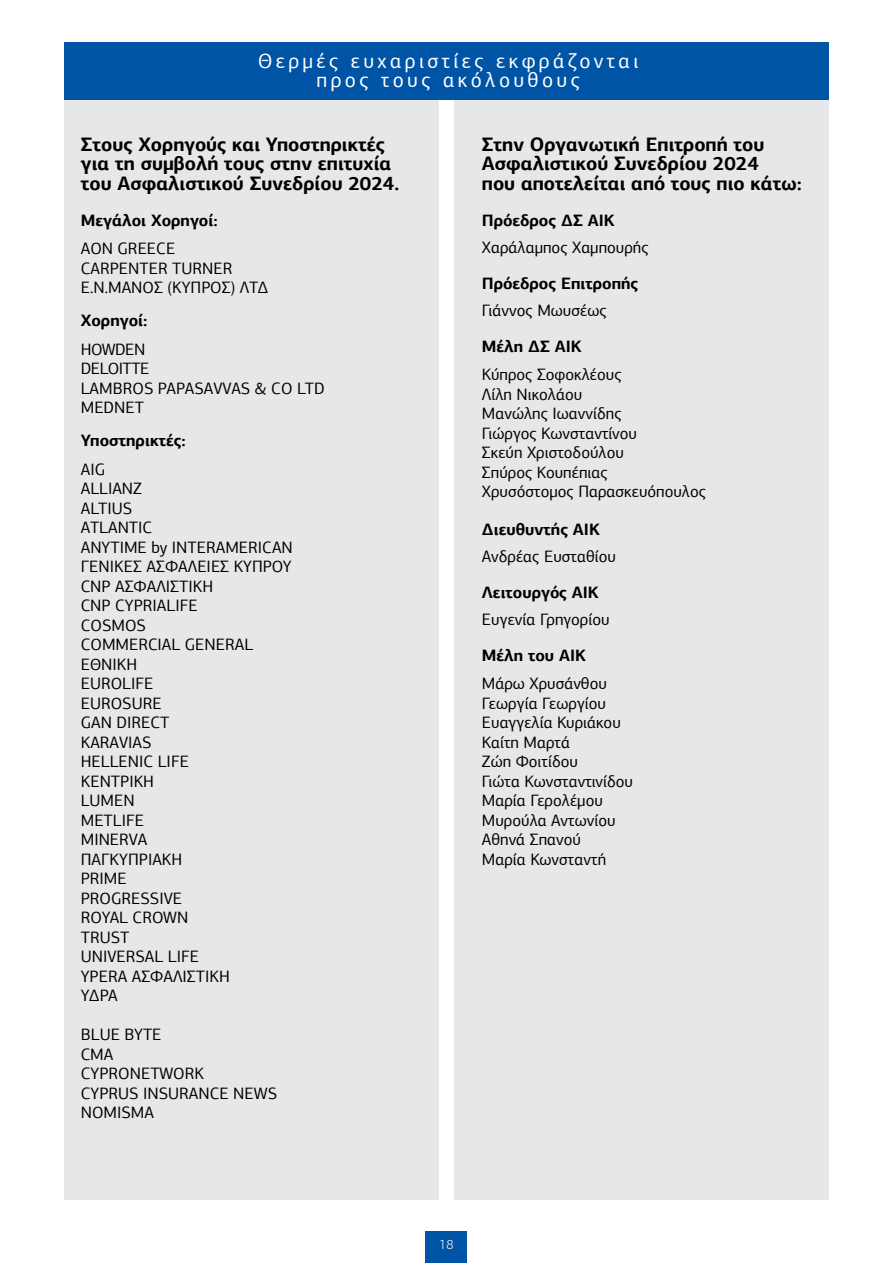
<style>
.page{position:relative;width:893px;height:1263px;background:#fff}
.page>*{position:absolute;margin:0;border:0;box-sizing:border-box;transform-origin:0 0}
.t1{font:21px/19.5px "PF Agora Sans Pro";letter-spacing:.16em;color:#fff;text-align:center}
.t2{font:700 19.5px/19.5px "PF Agora Sans Pro";color:#000}
.t3{font:16.5px/19.5px "PF Agora Sans Pro";color:#000}
.t4{font:700 16.5px "PF Agora Sans Pro";color:#000}
.t5{font:300 13.5px "PF Agora Sans Pro";color:#fff}
</style>
<div class="page">
<div style="left:425px;top:1231px;width:42px;height:32px;background:#0054a6"></div>
<div style="left:65px;top:100px;width:374px;height:1099px;background:#e6e7e8"></div>
<div style="left:454px;top:100px;width:375px;height:1099px;background:#e6e7e8"></div>
<div style="left:64px;top:43px;width:765px;height:57px;background:#0054a6"></div>
<p class="t1" style="left:258px;top:51px;width:382px">Θερμές ευχαριστίες εκφράζονται προς τους ακόλουθους</p>
<p class="t2" style="left:81px;top:134px;width:320px">Στους Χορηγούς και Υποστηρικτές για τη συμβολή τους στην επιτυχία του Ασφαλιστικού Συνεδρίου 2024.</p>
<p class="t4" style="left:81px;top:210px;width:138px">Μεγάλοι Χορηγοί:</p>
<p class="t3" style="left:81px;top:239px;width:189px">AON GREECE<br>CARPENTER TURNER<br>E.N.MANOΣ (ΚΥΠΡΟΣ) ΛΤΔ</p>
<p class="t4" style="left:81px;top:310px;width:68px">Χορηγοί:</p>
<p class="t3" style="left:81px;top:339px;width:245px">HOWDEN<br>DELOITTE<br>LAMBROS PAPASAVVAS &amp; CO LTD<br>MEDNET</p>
<p class="t4" style="left:81px;top:430px;width:107px">Υποστηρικτές:</p>
<p class="t3" style="left:81px;top:459px;width:214px">AIG<br>ALLIANZ<br>ALTIUS<br>ATLANTIC<br>ANYTIME by INTERAMERICAN<br>ΓΕΝΙΚΕΣ ΑΣΦΑΛΕΙΕΣ ΚΥΠΡΟΥ<br>CNP ΑΣΦΑΛΙΣΤΙΚΗ<br>CNP CYPRIALIFE<br>COSMOS<br>COMMERCIAL GENERAL<br>ΕΘΝΙΚΗ<br>EUROLIFE<br>EUROSURE<br>GAN DIRECT<br>KARAVIAS<br>HELLENIC LIFE<br>ΚΕΝΤΡΙΚΗ<br>LUMEN<br>METLIFE<br>ΜΙΝΕRVΑ<br>ΠΑΓΚΥΠΡΙΑΚΗ<br>PRIME<br>PROGRESSIVE<br>ROYAL CROWN<br>TRUST<br>UNIVERSAL LIFE<br>YPERA ΑΣΦΑΛΙΣΤΙΚΗ<br>ΥΔΡΑ</p>
<p class="t3" style="left:81px;top:1025px;width:198px">BLUE BYTE<br>CMA<br>CYPRONETWORK<br>CYPRUS INSURANCE NEWS<br>NOMISMA</p>
<p class="t2" style="left:482px;top:134px;width:321px">Στην Οργανωτική Επιτροπή του<br>Ασφαλιστικού Συνεδρίου 2024<br>που αποτελείται από τους πιο κάτω:</p>
<p class="t4" style="left:482px;top:210px;width:134px">Πρόεδρος ΔΣ ΑΙΚ</p>
<p class="t3" style="left:482px;top:237px;width:168px">Χαράλαμπος Χαμπουρής</p>
<p class="t4" style="left:482px;top:273px;width:158px">Πρόεδρος Επιτροπής</p>
<p class="t3" style="left:482px;top:300px;width:126px">Γιάννος Μωυσέως</p>
<p class="t4" style="left:482px;top:336px;width:101px">Μέλη ΔΣ ΑΙΚ</p>
<p class="t3" style="left:482px;top:365px;width:226px">Κύπρος Σοφοκλέους<br>Λίλη Νικολάου<br>Μανώλης Ιωαννίδης<br>Γιώργος Κωνσταντίνου<br>Σκεύη Χριστοδούλου<br>Σπύρος Κουπέπιας<br>Χρυσόστοµος Παρασκευόπουλος</p>
<p class="t4" style="left:482px;top:519px;width:120px">Διευθυντής ΑΙΚ</p>
<p class="t3" style="left:482px;top:546px;width:135px">Ανδρέας Ευσταθίου</p>
<p class="t4" style="left:482px;top:582px;width:118px">Λειτουργός ΑΙΚ</p>
<p class="t3" style="left:482px;top:609px;width:129px">Ευγενία Γρηγορίου</p>
<p class="t4" style="left:482px;top:645px;width:106px">Μέλη του ΑΙΚ</p>
<p class="t3" style="left:482px;top:674px;width:153px">Μάρω Χρυσάνθου<br>Γεωργία Γεωργίου<br>Ευαγγελία Κυριάκου<br>Καίτη Μαρτά<br>Ζώη Φοιτίδου<br>Γιώτα Κωνσταντινίδου<br>Μαρία Γερολέμου<br>Μυρούλα Αντωνίου<br>Αθηνά Σπανού<br>Μαρία Κωνσταντή</p>
<p class="t5" style="left:439px;top:1236px;width:16px">18</p>
</div>
